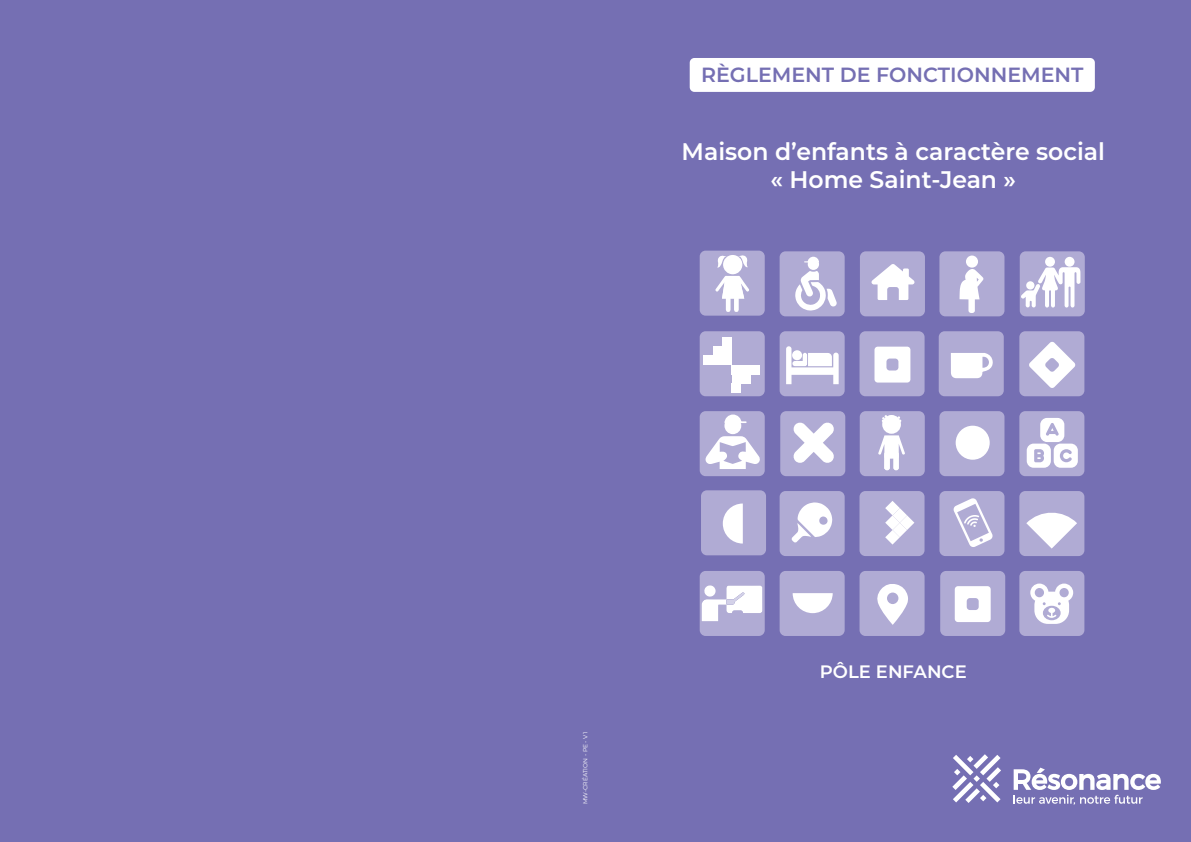
<style>
.page{position:relative;width:1191px;height:842px;background:#fff}
.page>*{position:absolute;margin:0;border:0;box-sizing:border-box;transform-origin:0 0}
.t1{font:600 24px/28.8px "Montserrat";color:#fff;text-align:center}
.t2{font:600 20.5px "Montserrat";color:#756fb3}
.t3{font:600 18px "Montserrat";color:#fff}
.t4{font:6px "Montserrat";color:#fff}
</style>
<div class="page">
<div style="left:595px;top:0;width:596px;height:842px;background:#756fb3"></div>
<svg style="left:952px;top:754px;width:49px;height:49px"></svg>
<svg style="left:1013px;top:768px;width:148px;height:37px"></svg>
<div style="left:779px;top:251px;width:65px;height:65px;background:#b0abd4;border-radius:6px"></div>
<div style="left:939px;top:251px;width:65px;height:65px;background:#b0abd4;border-radius:6px"></div>
<div style="left:689px;top:58px;width:405px;height:34px;background:#fff;border-radius:5px"></div>
<div style="left:699px;top:411px;width:65px;height:65px;background:#b0abd4;border-radius:6px"></div>
<div style="left:779px;top:571px;width:65px;height:65px;background:#b0abd4;border-radius:6px"></div>
<div style="left:779px;top:491px;width:65px;height:65px;background:#b0abd4;border-radius:6px"></div>
<div style="left:779px;top:331px;width:65px;height:65px;background:#b0abd4;border-radius:6px"></div>
<div style="left:859px;top:571px;width:65px;height:65px;background:#b0abd4;border-radius:6px"></div>
<div style="left:859px;top:331px;width:65px;height:65px;background:#b0abd4;border-radius:6px"></div>
<div style="left:939px;top:491px;width:65px;height:65px;background:#b0abd4;border-radius:6px"></div>
<div style="left:939px;top:411px;width:65px;height:65px;background:#b0abd4;border-radius:6px"></div>
<div style="left:1019px;top:491px;width:65px;height:65px;background:#b0abd4;border-radius:6px"></div>
<div style="left:1019px;top:411px;width:65px;height:65px;background:#b0abd4;border-radius:6px"></div>
<div style="left:1019px;top:331px;width:65px;height:65px;background:#b0abd4;border-radius:6px"></div>
<div style="left:699px;top:251px;width:65px;height:65px;background:#b0abd4;border-radius:6px"></div>
<div style="left:699px;top:331px;width:65px;height:65px;background:#b0abd4;border-radius:6px"></div>
<div style="left:938px;top:331px;width:65px;height:65px;background:#b0abd4;border-radius:6px"></div>
<div style="left:1019px;top:571px;width:65px;height:65px;background:#b0abd4;border-radius:6px"></div>
<div style="left:860px;top:251px;width:65px;height:65px;background:#b0abd4;border-radius:6px"></div>
<div style="left:1019px;top:251px;width:65px;height:65px;background:#b0abd4;border-radius:6px"></div>
<div style="left:780px;top:411px;width:65px;height:65px;background:#b0abd4;border-radius:6px"></div>
<div style="left:859px;top:411px;width:65px;height:65px;background:#b0abd4;border-radius:6px"></div>
<div style="left:701px;top:490px;width:65px;height:65px;background:#b0abd4;border-radius:6px"></div>
<div style="left:940px;top:571px;width:65px;height:65px;background:#b0abd4;border-radius:6px"></div>
<div style="left:859px;top:491px;width:65px;height:65px;background:#b0abd4;border-radius:6px"></div>
<svg style="left:874px;top:347px;width:36px;height:36px"></svg>
<svg style="left:1026px;top:512px;width:51px;height:37px"></svg>
<svg style="left:792px;top:593px;width:40px;height:20px"></svg>
<svg style="left:1029px;top:342px;width:46px;height:46px"></svg>
<div style="left:703px;top:356px;width:28px;height:9px;background:#fff"></div>
<div style="left:713px;top:346px;width:18px;height:10px;background:#fff"></div>
<div style="left:722px;top:337px;width:9px;height:9px;background:#fff"></div>
<svg style="left:885px;top:501px;width:29px;height:44px"></svg>
<div style="left:731px;top:365px;width:29px;height:9px;background:#fff"></div>
<div style="left:731px;top:374px;width:19px;height:10px;background:#fff"></div>
<div style="left:731px;top:384px;width:10px;height:9px;background:#fff"></div>
<div style="left:882px;top:415px;width:19px;height:19px;background:#fff;border-radius:50%"></div>
<svg style="left:878px;top:435px;width:27px;height:35px"></svg>
<svg style="left:882px;top:415px;width:5px;height:6px"></svg>
<div style="left:723px;top:255px;width:19px;height:19px;background:#fff;border-radius:50%"></div>
<svg style="left:717px;top:255px;width:10px;height:13px"></svg>
<svg style="left:738px;top:255px;width:10px;height:12px"></svg>
<svg style="left:715px;top:276px;width:34px;height:36px"></svg>
<svg style="left:791px;top:502px;width:41px;height:41px"></svg>
<svg style="left:871px;top:264px;width:43px;height:36px"></svg>
<svg style="left:953px;top:498px;width:39px;height:49px"></svg>
<svg style="left:877px;top:584px;width:31px;height:41px"></svg>
<svg style="left:705px;top:436px;width:55px;height:33px"></svg>
<div style="left:724px;top:417px;width:17px;height:17px;background:#fff;border-radius:50%"></div>
<svg style="left:1021px;top:267px;width:59px;height:40px"></svg>
<div style="left:1045px;top:257px;width:10px;height:10px;background:#fff;border-radius:50%"></div>
<div style="left:1064px;top:257px;width:10px;height:10px;background:#fff;border-radius:50%"></div>
<svg style="left:699px;top:571px;width:65px;height:65px;background:#c8c5e1"></svg>
<svg style="left:786px;top:346px;width:52px;height:38px"></svg>
<svg style="left:950px;top:353px;width:43px;height:25px"></svg>
<svg style="left:724px;top:414px;width:22px;height:9px"></svg>
<svg style="left:954px;top:586px;width:36px;height:36px"></svg>
<div style="left:955px;top:426px;width:34px;height:34px;background:#fff;border-radius:50%"></div>
<svg style="left:723px;top:503px;width:20px;height:40px"></svg>
<svg style="left:793px;top:422px;width:41px;height:41px"></svg>
<svg style="left:1030px;top:583px;width:43px;height:41px"></svg>
<svg style="left:1026px;top:418px;width:51px;height:50px"></svg>
<svg style="left:959px;top:269px;width:24px;height:44px"></svg>
<div style="left:966px;top:255px;width:12px;height:13px;background:#fff;border-radius:50%"></div>
<svg style="left:795px;top:271px;width:42px;height:40px"></svg>
<div style="left:807px;top:258px;width:12px;height:12px;background:#fff;border-radius:50%"></div>
<svg style="left:804px;top:257px;width:15px;height:5px"></svg>
<div style="left:0;top:0;width:595px;height:842px;background:#756fb3"></div>
<p class="t2" style="left:701px;top:64px;width:384px">RÈGLEMENT DE FONCTIONNEMENT</p>
<p class="t1" style="left:681px;top:137px;width:425px">Maison d’enfants à caractère social « Home Saint-Jean »</p>
<p class="t4" style="left:582px;top:804px;width:74px;rotate:-90deg">MW-CRÉATION - PE - V1</p>
<p class="t3" style="left:820px;top:662px;width:148px">PÔLE ENFANCE</p>
</div>
